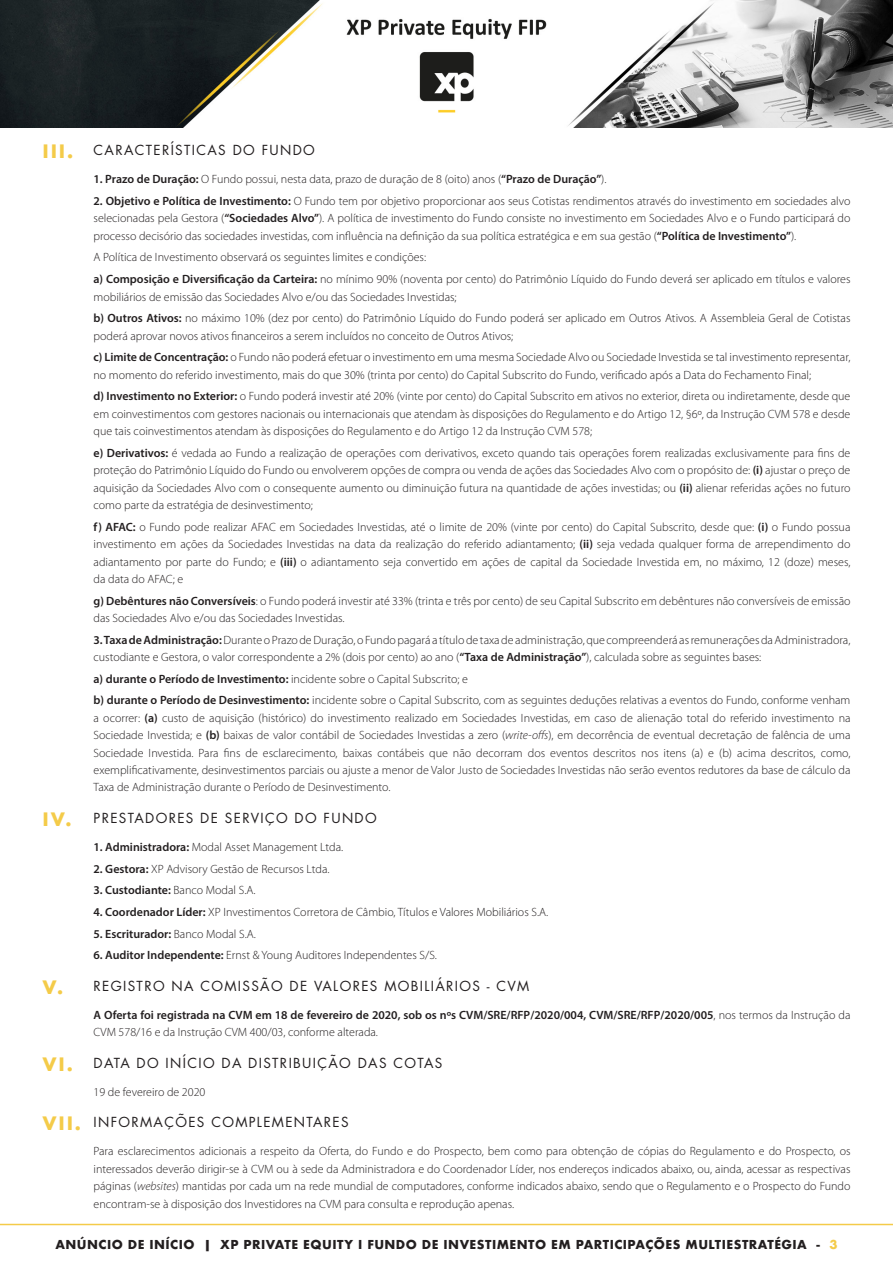
<style>
.page{position:relative;width:893px;height:1263px;background:#fff}
.page>*{position:absolute;margin:0;border:0;box-sizing:border-box;transform-origin:0 0}
.ITENS{font:13.5px "Futura";letter-spacing:.1em;color:#231f20}
.t1{font:300 12px/17.4px "Myriad Pro";color:#231f20;text-align:justify}
.t2{font:600 12px/17.4px "Myriad Pro";color:#231f20}
.t3{font:700 12px "Futura";letter-spacing:.035em;color:#231f20}
.s1{font-weight:700;font-size:18px;color:#f4cb49}
.s2{font-weight:600}
.s3{font-style:italic}
.s4{font-weight:300}
.s5{color:#f4cb49}
</style>
<div class="page">
<img style="left:0;top:0;width:893px;height:127px">
<hr style="left:0;top:1224px;width:893px;height:1px;background:#f4cb49">
<p class="ITENS" style="left:43px;top:141px;width:274px"><span class="s1">III.</span> CARACTERÍSTICAS DO FUNDO</p>
<p class="t1" style="left:94px;top:171px;width:514px"><span class="s2">1. Prazo de Duração:</span> O Fundo possui, nesta data, prazo de duração de 8 (oito) anos (<span class="s2">“Prazo de Duração”</span>).</p>
<p class="t1" style="left:94px;top:192px;width:758px"><span class="s2">2. Objetivo e Política de Investimento:</span> O Fundo tem por objetivo proporcionar aos seus Cotistas rendimentos através do investimento em sociedades alvo selecionadas pela Gestora (<span class="s2">“Sociedades Alvo”</span>). A política de investimento do Fundo consiste no investimento em Sociedades Alvo e o Fundo participará do processo decisório das sociedades investidas, com influência na definição da sua política estratégica e em sua gestão (<span class="s2">“Política de Investimento”</span>).</p>
<p class="t1" style="left:94px;top:249px;width:334px">A Política de Investimento observará os seguintes limites e condições:</p>
<p class="t1" style="left:94px;top:271px;width:758px"><span class="s2">a) Composição e Diversificação da Carteira:</span> no mínimo 90% (noventa por cento) do Patrimônio Líquido do Fundo deverá ser aplicado em títulos e valores mobiliários de emissão das Sociedades Alvo e/ou das Sociedades Investidas;</p>
<p class="t1" style="left:94px;top:310px;width:758px"><span class="s2">b) Outros Ativos:</span> no máximo 10% (dez por cento) do Patrimônio Líquido do Fundo poderá ser aplicado em Outros Ativos. A Assembleia Geral de Cotistas poderá aprovar novos ativos financeiros a serem incluídos no conceito de Outros Ativos;</p>
<p class="t1" style="left:94px;top:349px;width:758px"><span class="s2">c) Limite de Concentração:</span> o Fundo não poderá efetuar o investimento em uma mesma Sociedade Alvo ou Sociedade Investida se tal investimento representar, no momento do referido investimento, mais do que 30% (trinta por cento) do Capital Subscrito do Fundo, verificado após a Data do Fechamento Final;</p>
<p class="t1" style="left:94px;top:388px;width:758px"><span class="s2">d) Investimento no Exterior:</span> o Fundo poderá investir até 20% (vinte por cento) do Capital Subscrito em ativos no exterior, direta ou indiretamente, desde que em coinvestimentos com gestores nacionais ou internacionais que atendam às disposições do Regulamento e do Artigo 12, §6º, da Instrução CVM 578 e desde que tais coinvestimentos atendam às disposições do Regulamento e do Artigo 12 da Instrução CVM 578;</p>
<p class="t1" style="left:94px;top:444px;width:758px"><span class="s2">e) Derivativos:</span> é vedada ao Fundo a realização de operações com derivativos, exceto quando tais operações forem realizadas exclusivamente para fins de proteção do Patrimônio Líquido do Fundo ou envolverem opções de compra ou venda de ações das Sociedades Alvo com o propósito de: <span class="s2">(i)</span> ajustar o preço de aquisição da Sociedades Alvo com o consequente aumento ou diminuição futura na quantidade de ações investidas; ou <span class="s2">(ii)</span> alienar referidas ações no futuro como parte da estratégia de desinvestimento;</p>
<p class="t1" style="left:94px;top:518px;width:758px"><span class="s2">f) AFAC:</span> o Fundo pode realizar AFAC em Sociedades Investidas, até o limite de 20% (vinte por cento) do Capital Subscrito, desde que: <span class="s2">(i)</span> o Fundo possua investimento em ações da Sociedades Investidas na data da realização do referido adiantamento; <span class="s2">(ii)</span> seja vedada qualquer forma de arrependimento do adiantamento por parte do Fundo; e <span class="s2">(iii)</span> o adiantamento seja convertido em ações de capital da Sociedade Investida em, no máximo, 12 (doze) meses, da data do AFAC; e</p>
<p class="t1" style="left:94px;top:592px;width:758px"><span class="s2">g) Debêntures não Conversíveis</span>: o Fundo poderá investir até 33% (trinta e três por cento) de seu Capital Subscrito em debêntures não conversíveis de emissão das Sociedades Alvo e/ou das Sociedades Investidas.</p>
<p class="t1" style="left:94px;top:631px;width:758px"><span class="s2">3. Taxa de Administração:</span> Durante o Prazo de Duração, o Fundo pagará a título de taxa de administração, que compreenderá as remunerações da Administradora, custodiante e Gestora, o valor correspondente a 2% (dois por cento) ao ano (<span class="s2">“Taxa de Administração”</span>), calculada sobre as seguintes bases:</p>
<p class="t1" style="left:94px;top:670px;width:376px"><span class="s2">a) durante o Período de Investimento:</span> incidente sobre o Capital Subscrito; e</p>
<p class="t1" style="left:94px;top:692px;width:758px"><span class="s2">b) durante o Período de Desinvestimento:</span> incidente sobre o Capital Subscrito, com as seguintes deduções relativas a eventos do Fundo, conforme venham a ocorrer: <span class="s2">(a)</span> custo de aquisição (histórico) do investimento realizado em Sociedades Investidas, em caso de alienação total do referido investimento na Sociedade Investida; e <span class="s2">(b)</span> baixas de valor contábil de Sociedades Investidas a zero (<span class="s3">write-offs</span>), em decorrência de eventual decretação de falência de uma Sociedade Investida. Para fins de esclarecimento, baixas contábeis que não decorram dos eventos descritos nos itens (a) e (b) acima descritos, como, exemplificativamente, desinvestimentos parciais ou ajuste a menor de Valor Justo de Sociedades Investidas não serão eventos redutores da base de cálculo da Taxa de Administração durante o Período de Desinvestimento.</p>
<p class="ITENS" style="left:43px;top:809px;width:336px"><span class="s1">IV.</span> PRESTADORES DE SERVIÇO DO FUNDO</p>
<p class="t1" style="left:94px;top:838px;width:251px"><span class="s2">1. Administradora:</span> Modal Asset Management Ltda.</p>
<p class="t1" style="left:94px;top:860px;width:238px"><span class="s2">2. Gestora:</span> XP Advisory Gestão de Recursos Ltda.</p>
<p class="t2" style="left:94px;top:881px;width:163px">3. Custodiante: <span class="s4">Banco Modal S.A.</span></p>
<p class="t1" style="left:94px;top:903px;width:456px"><span class="s2">4. Coordenador Líder:</span> XP Investimentos Corretora de Câmbio, Títulos e Valores Mobiliários S.A.</p>
<p class="t2" style="left:94px;top:925px;width:164px">5. Escriturador: <span class="s4">Banco Modal S.A.</span></p>
<p class="t1" style="left:94px;top:947px;width:345px"><span class="s2">6. Auditor Independente:</span> Ernst &amp; Young Auditores Independentes S/S.</p>
<p class="ITENS" style="left:43px;top:976px;width:488px"><span class="s1">V.</span> REGISTRO NA COMISSÃO DE VALORES MOBILIÁRIOS - CVM</p>
<p class="t2" style="left:94px;top:1006px;width:758px">A Oferta foi registrada na CVM em 18 de fevereiro de 2020, sob os nºs CVM/SRE/RFP/2020/004, CVM/SRE/RFP/2020/005<span class="s4">, nos termos da Instrução da<br>CVM 578/16 e da Instrução CVM 400/03, conforme alterada.</span></p>
<p class="ITENS" style="left:43px;top:1053px;width:401px"><span class="s1">VI.</span> DATA DO INÍCIO DA DISTRIBUIÇÃO DAS COTAS</p>
<p class="t1" style="left:94px;top:1083px;width:113px">19 de fevereiro de 2020</p>
<p class="ITENS" style="left:43px;top:1113px;width:308px"><span class="s1">VII.</span> INFORMAÇÕES COMPLEMENTARES</p>
<p class="t1" style="left:94px;top:1143px;width:758px">Para esclarecimentos adicionais a respeito da Oferta, do Fundo e do Prospecto, bem como para obtenção de cópias do Regulamento e do Prospecto, os interessados deverão dirigir-se à CVM ou à sede da Administradora e do Coordenador Líder, nos endereços indicados abaixo, ou, ainda, acessar as respectivas páginas (<span class="s3">websites</span>) mantidas por cada um na rede mundial de computadores, conforme indicados abaixo, sendo que o Regulamento e o Prospecto do Fundo encontram-se à disposição dos Investidores na CVM para consulta e reprodução apenas.</p>
<p class="t3" style="left:55px;top:1235px;width:783px">ANÚNCIO DE INÍCIO | XP PRIVATE EQUITY I FUNDO DE INVESTIMENTO EM PARTICIPAÇÕES MULTIESTRATÉGIA - <span class="s5">3</span></p>
</div>
